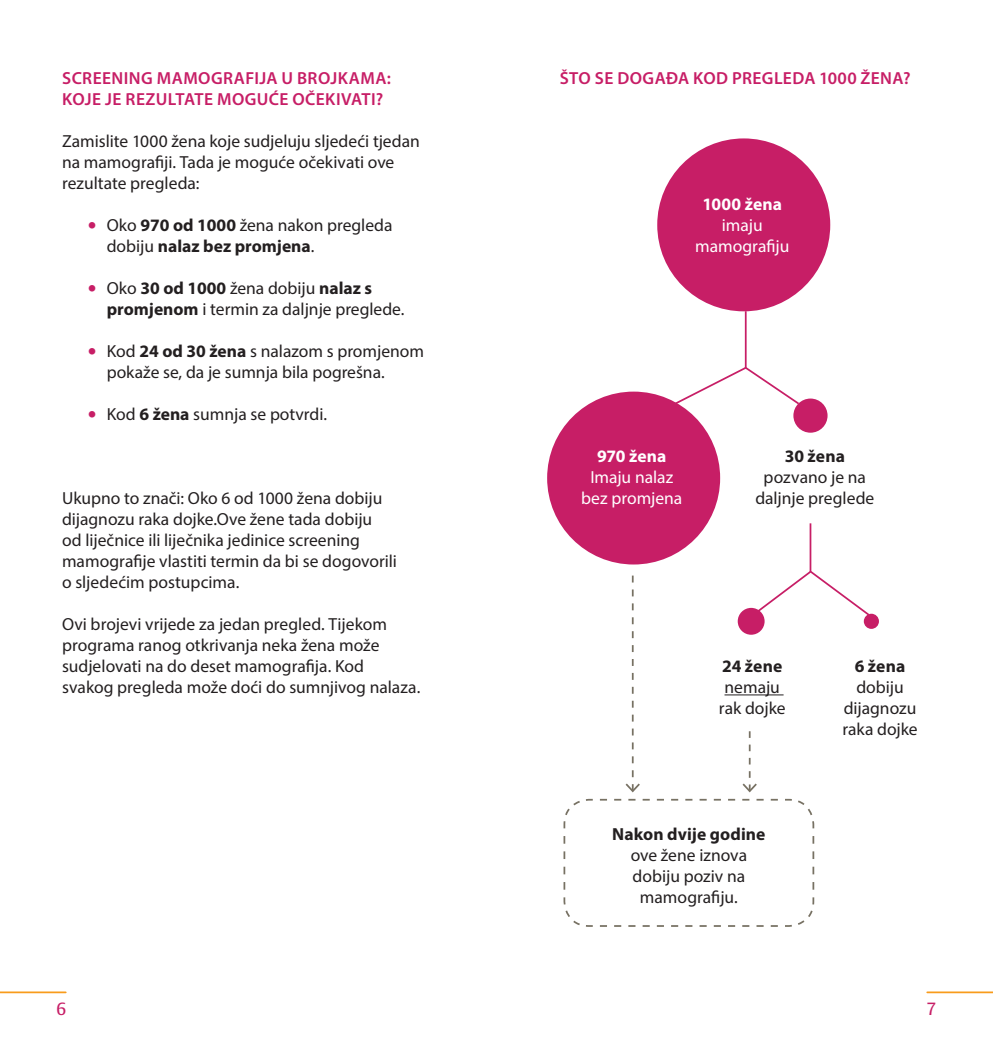
<style>
.page{position:relative;width:993px;height:1042px;background:#fff}
.page>*{position:absolute;margin:0;border:0;box-sizing:border-box;transform-origin:0 0}
.Fliesstext_abst{font:17.5px/21px "Myriad Pro";color:#231f20}
.H4{font:600 17.5px/21px "Myriad Pro";letter-spacing:.025em;color:#c71e66}
.t1{font:17.5px/21px "Myriad Pro";color:#fff;text-align:center}
.t2{font:700 17.5px "Myriad Pro";letter-spacing:.005em;color:#231f20}
.t3{font:700 17.5px "Myriad Pro";letter-spacing:.005em;color:#fff}
.t4{font:500 17.5px "Vesta Pro";color:#c71e66}
.s1{font-family:"Vesta Pro";font-weight:500;font-size:21px;color:#c71e66}
.s2{font-weight:700}
</style>
<div class="page">
<hr style="left:926px;top:991px;width:66px;height:2px;background:#f89c1c">
<hr style="left:0;top:991px;width:66px;height:2px;background:#f89c1c">
<div style="left:657px;top:138px;width:173px;height:173px;background:#c71e66;border-radius:50%"></div>
<div style="left:547px;top:392px;width:173px;height:172px;background:#c71e66;border-radius:50%"></div>
<div style="left:793px;top:398px;width:34px;height:35px;background:#c71e66;border-radius:50%"></div>
<div style="left:863px;top:614px;width:15px;height:15px;background:#c71e66;border-radius:50%"></div>
<svg style="left:672px;top:309px;width:128px;height:97px"></svg>
<svg style="left:562px;top:521px;width:309px;height:406px"></svg>
<hr style="left:724px;top:694px;width:59px;height:1px;background:#231f20">
<p class="H4" style="left:62px;top:67px;width:330px">SCREENING MAMOGRAFIJA U BROJKAMA:<br>KOJE JE REZULTATE MOGUĆE OČEKIVATI?</p>
<p class="Fliesstext_abst" style="left:62px;top:130px;width:359px">Zamislite 1000 žena koje sudjeluju sljedeći tjedan na mamografiji. Tada je moguće očekivati ove rezultate pregleda:</p>
<p class="Fliesstext_abst" style="left:107px;top:214px;width:287px;text-indent:-20px"><span class="s1">•</span> Oko <span class="s2">970 od 1000</span> žena nakon pregleda dobiju <span class="s2">nalaz bez promjena</span>.</p>
<p class="Fliesstext_abst" style="left:107px;top:277px;width:299px;text-indent:-20px"><span class="s1">•</span> Oko <span class="s2">30 od 1000</span> žena dobiju <span class="s2">nalaz s promjenom</span> i termin za daljnje preglede.</p>
<p class="Fliesstext_abst" style="left:107px;top:340px;width:319px;text-indent:-20px"><span class="s1">•</span> Kod <span class="s2">24 od 30 žena</span> s nalazom s promjenom pokaže se, da je sumnja bila pogrešna.</p>
<p class="Fliesstext_abst" style="left:87px;top:403px;width:242px"><span class="s1">•</span> Kod <span class="s2">6 žena</span> sumnja se potvrdi.</p>
<p class="Fliesstext_abst" style="left:62px;top:487px;width:336px">Ukupno to znači: Oko 6 od 1000 žena dobiju dijagnozu raka dojke.Ove žene tada dobiju<br>od liječnice ili liječnika jedinice screening mamografije vlastiti termin da bi se dogovorili o sljedećim postupcima.</p>
<p class="Fliesstext_abst" style="left:62px;top:613px;width:360px">Ovi brojevi vrijede za jedan pregled. Tijekom programa ranog otkrivanja neka žena može sudjelovati na do deset mamografija. Kod<br>svakog pregleda može doći do sumnjivog nalaza.</p>
<p class="H4" style="left:559px;top:67px;width:352px">ŠTO SE DOGAĐA KOD PREGLEDA 1000 ŽENA?</p>
<p class="t3" style="left:702px;top:193px;width:81px">1000 žena</p>
<p class="t1" style="left:695px;top:214px;width:96px">imaju mamografiju</p>
<p class="t3" style="left:596px;top:445px;width:71px">970 žena</p>
<p class="t1" style="left:581px;top:466px;width:103px">Imaju nalaz bez promjena</p>
<p class="t2" style="left:784px;top:445px;width:62px">30 žena</p>
<p class="Fliesstext_abst" style="left:755px;top:466px;width:120px;text-align:center">pozvano je na daljnje preglede</p>
<p class="t2" style="left:721px;top:655px;width:62px">24 žene</p>
<p class="Fliesstext_abst" style="left:718px;top:676px;width:68px;text-align:center">nemaju rak dojke</p>
<p class="t2" style="left:854px;top:655px;width:52px">6 žena</p>
<p class="Fliesstext_abst" style="left:842px;top:676px;width:77px;text-align:center">dobiju dijagnozu raka dojke</p>
<p class="t2" style="left:612px;top:823px;width:155px">Nakon dvije godine</p>
<p class="Fliesstext_abst" style="left:630px;top:844px;width:118px;text-align:center">ove žene iznova dobiju poziv na mamografiju.</p>
<p class="t4" style="left:56px;top:997px;width:11px">6</p>
<p class="t4" style="left:926px;top:997px;width:11px">7</p>
</div>
